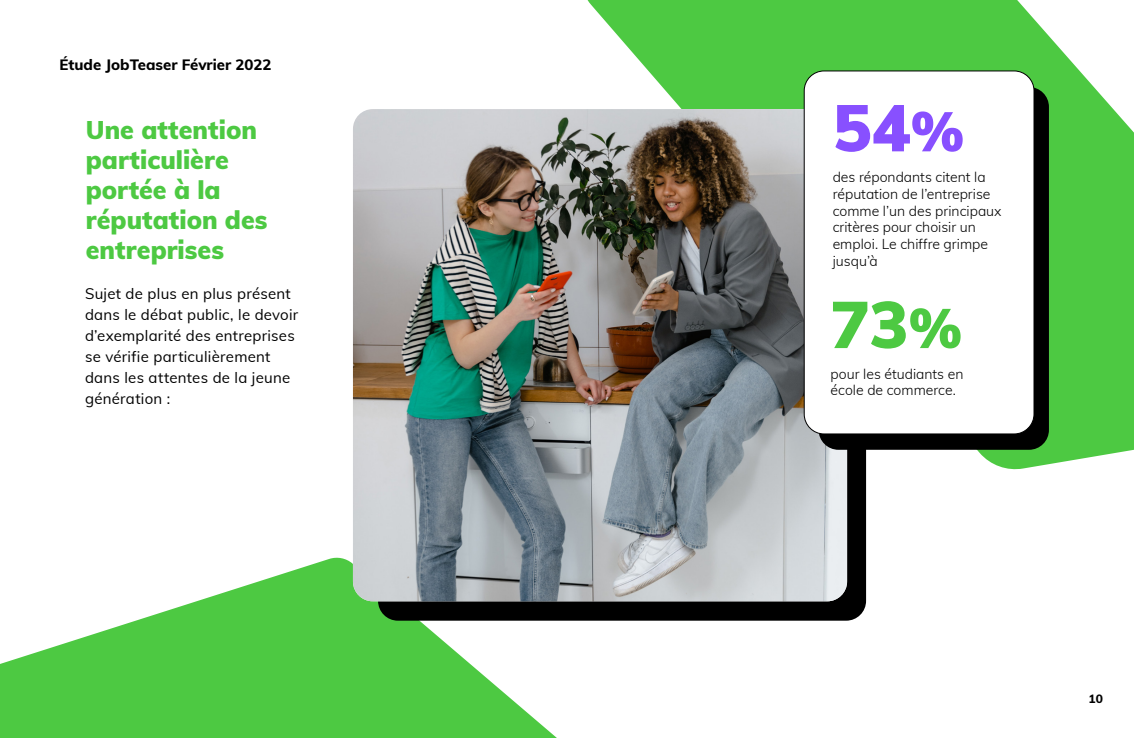
<style>
.page{position:relative;width:1134px;height:738px;background:#fff}
.page>*{position:absolute;margin:0;border:0;box-sizing:border-box;transform-origin:0 0}
.t1{font:900 65px "Muli";color:#8850ff}
.t2{font:900 65px "Muli";color:#4dc942}
.t3{font:900 25px/30px "Muli";color:#4dc942}
.t4{font:15px/21px "Muli";letter-spacing:.015em;color:#000}
.t5{font:800 15px "Muli";color:#000}
.t6{font:300 14px/16.8px "Muli";color:#000}
.t7{font:800 12px "Muli";color:#000}
.s1{font-size:55px}
</style>
<div class="page">
<svg style="left:0;top:556px;width:867px;height:181px"></svg>
<svg style="left:587px;top:0;width:547px;height:471px;fill:#4dc942"></svg>
<div style="left:378px;top:132px;width:488px;height:488px;background:#000;border-radius:20px"></div>
<img style="left:353px;top:109px;width:494px;height:492px">
<div style="left:818px;top:87px;width:231px;height:362px;background:#000;border-radius:20px"></div>
<div style="left:804px;top:71px;width:230px;height:362px;background:#fff;border-radius:20px"></div>
<div style="left:804px;top:70px;width:230px;height:364px;border:1px solid #000;border-radius:20px"></div>
<p class="t5" style="left:60px;top:53px;width:214px">Étude JobTeaser Février 2022</p>
<h2 class="t3" style="left:86px;top:113px;width:183px">Une attention particulière portée à la réputation des entreprises</h2>
<p class="t4" style="left:85px;top:282px;width:215px">Sujet de plus en plus présent dans le débat public, le devoir d’exemplarité des entreprises se vérifie particulièrement dans les attentes de la jeune génération :</p>
<h1 class="t1" style="left:833px;top:80px;width:133px">54<span class="s1">%</span></h1>
<p class="t6" style="left:833px;top:168px;width:170px">des répondants citent la réputation de l’entreprise comme l’un des principaux critères pour choisir un emploi. Le chiffre grimpe jusqu’à</p>
<h1 class="t2" style="left:831px;top:276px;width:133px">73<span class="s1">%</span></h1>
<p class="t6" style="left:831px;top:364px;width:134px">pour les étudiants en école de commerce.</p>
<p class="t7" style="left:1089px;top:689px;width:16px">10</p>
</div>
